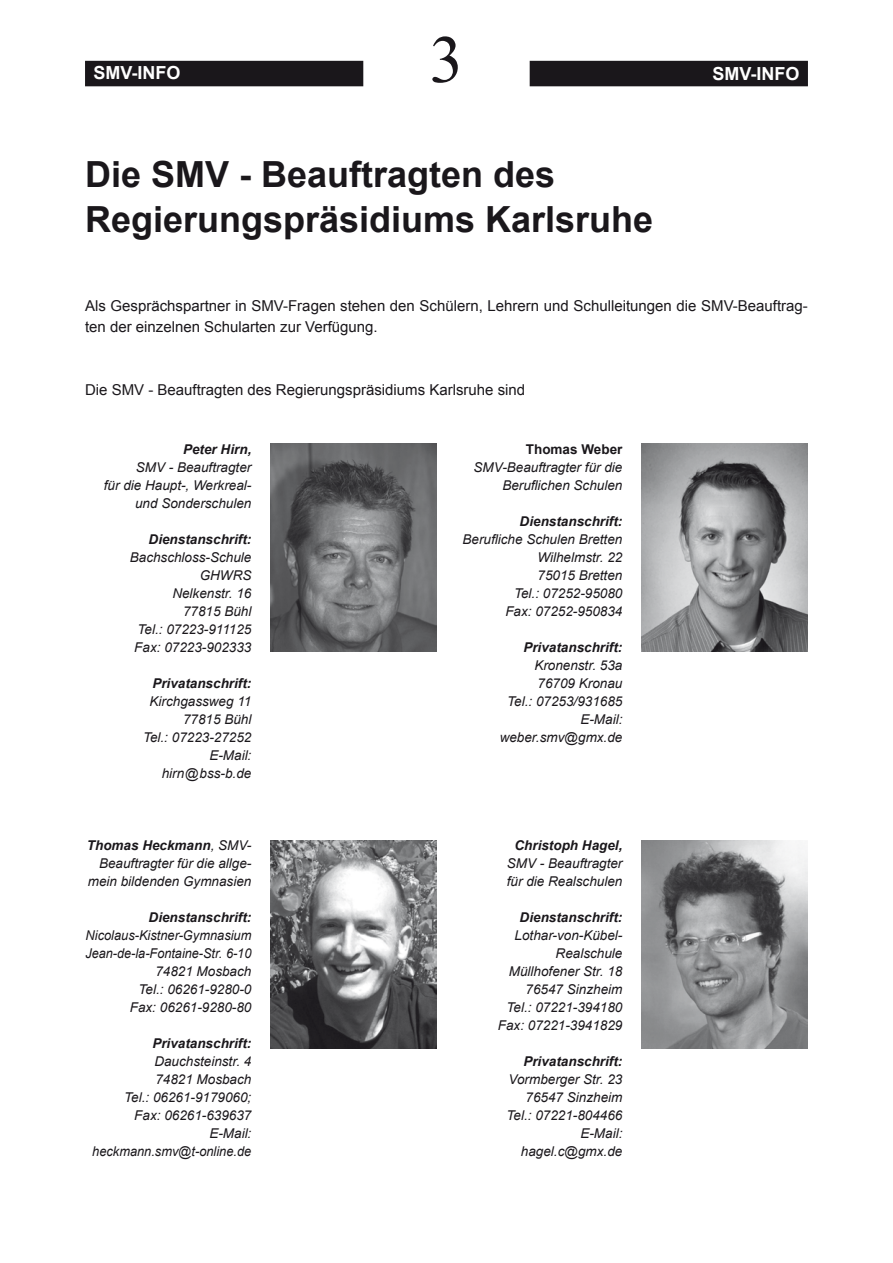
<style>
.page{position:relative;width:893px;height:1263px;background:#fff}
.page>*{position:absolute;margin:0;border:0;box-sizing:border-box;transform-origin:0 0}
.t1{font:700 36px/45px "Arial";color:#1a171b}
.t2{font:700 18px "Arial";color:#fff}
.t3{font:15px/21px "Arial";color:#1a171b}
.t4{font:italic 13.5px/18px "Arial";color:#1a171b;text-align:right}
.t5{font:italic 700 13.5px "Arial";color:#1a171b}
.t6{font:italic 13.5px/18px "Arial";color:#1a171b;text-align:right;scale:.95 1}
.t7{font:700 13.5px "Arial";color:#1a171b}
.s1{font-weight:700}
</style>
<div class="page">
<div style="left:86px;top:62px;width:277px;height:24px;background:#1a171b"></div>
<div style="left:85px;top:61px;width:278px;height:25px;border:2px solid #1a171b"></div>
<div style="left:530px;top:62px;width:277px;height:24px;background:#1a171b"></div>
<div style="left:530px;top:61px;width:278px;height:25px;border:2px solid #1a171b"></div>
<img style="left:642px;top:444px;width:166px;height:208px">
<img style="left:271px;top:444px;width:166px;height:208px">
<img style="left:271px;top:840px;width:166px;height:208px">
<img style="left:642px;top:840px;width:166px;height:208px">
<h2 class="t2" style="left:94px;top:61px;width:89px">SMV-INFO</h2>
<h2 class="t2" style="left:712px;top:61px;width:89px">SMV-INFO</h2>
<h1 class="t1" style="left:85px;top:153px;width:570px">Die SMV - Beauftragten des<br>Regierungspräsidiums Karlsruhe</h1>
<p class="t3" style="left:85px;top:296px;width:724px">Als Gesprächspartner in SMV-Fragen stehen den Schülern, Lehrern und Schulleitungen die SMV-Beauftrag&shy;ten der einzelnen Schularten zur Verfügung.</p>
<p class="t3" style="left:85px;top:380px;width:442px">Die SMV - Beauftragten des Regierungspräsidiums Karlsruhe sind</p>
<p class="t5" style="left:183px;top:440px;width:70px">Peter Hirn,</p>
<p class="t4" style="left:104px;top:458px;width:149px">SMV - Beauftragter<br>für die Haupt-, Werkreal&shy;und Sonderschulen</p>
<p class="t5" style="left:149px;top:530px;width:104px">Dienstanschrift:</p>
<p class="t4" style="left:130px;top:548px;width:123px">Bachschloss-Schule<br>GHWRS<br>Nelkenstr. 16<br>77815 Bühl<br>Tel.: 07223-911125<br>Fax: 07223-902333</p>
<p class="t5" style="left:152px;top:674px;width:101px">Privatanschrift:</p>
<p class="t4" style="left:143px;top:692px;width:110px">Kirchgassweg 11<br>77815 Bühl<br>Tel.: 07223-27252<br>E-Mail: hirn@bss-b.de</p>
<p class="t4" style="left:87px;top:836px;width:166px"><span class="s1">Thomas Heckmann</span>, SMV-<br>Beauftragter für die allge&shy;mein bildenden Gymnasien</p>
<p class="t5" style="left:149px;top:908px;width:104px">Dienstanschrift:</p>
<p class="t6" style="left:85px;top:926px;width:176px">Nicolaus-Kistner-Gymnasium<br>Jean-de-la-Fontaine-Str. 6-10<br>74821 Mosbach<br>Tel.: 06261-9280-0<br>Fax: 06261-9280-80</p>
<p class="t5" style="left:152px;top:1034px;width:101px">Privatanschrift:</p>
<p class="t4" style="left:92px;top:1052px;width:161px">Dauchsteinstr. 4<br>74821 Mosbach<br>Tel.: 06261-9179060;<br>Fax: 06261-639637<br>E-Mail: heckmann.smv@t-online.de</p>
<p class="t7" style="left:526px;top:440px;width:98px">Thomas Weber</p>
<p class="t4" style="left:474px;top:458px;width:150px">SMV-Beauftragter für die<br>Beruflichen Schulen</p>
<p class="t5" style="left:520px;top:512px;width:104px">Dienstanschrift:</p>
<p class="t4" style="left:463px;top:530px;width:161px">Berufliche Schulen Bretten<br>Wilhelmstr. 22<br>75015 Bretten<br>Tel.: 07252-95080<br>Fax: 07252-950834</p>
<p class="t5" style="left:523px;top:638px;width:101px">Privatanschrift:</p>
<p class="t4" style="left:500px;top:656px;width:124px">Kronenstr. 53a<br>76709 Kronau<br>Tel.: 07253/931685<br>E-Mail: weber.smv@gmx.de</p>
<p class="t5" style="left:514px;top:836px;width:110px">Christoph Hagel,</p>
<p class="t4" style="left:507px;top:855px;width:117px;text-align:left">SMV - Beauftragter für die Realschulen</p>
<p class="t5" style="left:520px;top:908px;width:104px">Dienstanschrift:</p>
<p class="t4" style="left:498px;top:927px;width:126px">Lothar-von-Kübel-<br>Realschule<br>Müllhofener Str. 18<br>76547 Sinzheim<br>Tel.: 07221-394180<br>Fax: 07221-3941829</p>
<p class="t5" style="left:523px;top:1052px;width:101px">Privatanschrift:</p>
<p class="t4" style="left:507px;top:1071px;width:117px">Vormberger Str. 23<br>76547 Sinzheim<br>Tel.: 07221-804466<br>E-Mail: hagel.c@gmx.de</p>
</div>
